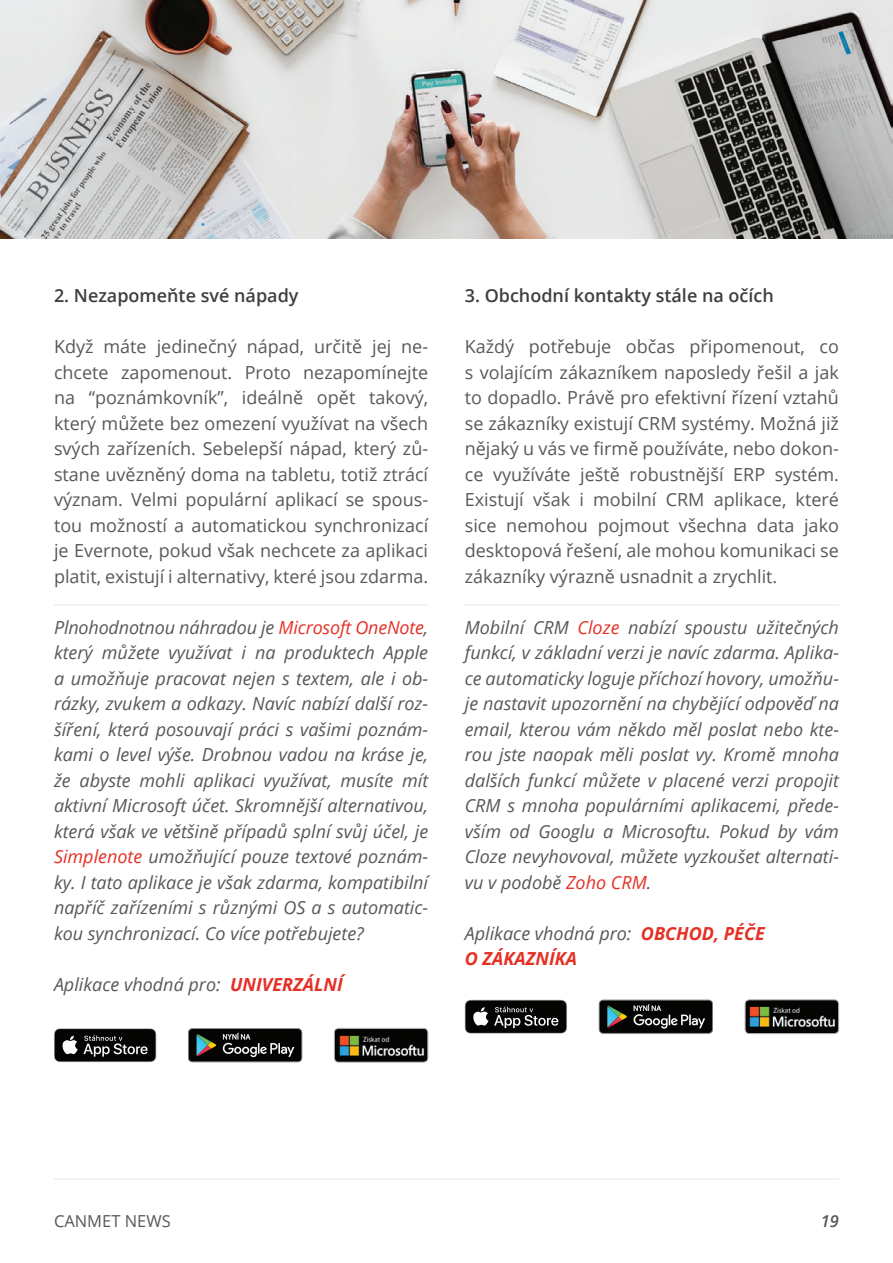
<style>
.page{position:relative;width:893px;height:1263px;background:#fff}
.page>*{position:absolute;margin:0;border:0;box-sizing:border-box;transform-origin:0 0}
.t1{font:italic 18px/25.5px "Open Sans";color:#57585a;text-align:justify}
.t2{font:18px/25.5px "Open Sans";color:#57585a;text-align:justify}
.t3{font:600 18px "Open Sans";color:#3e3e3f}
.t4{font:italic 700 18px/25.5px "Open Sans";color:#e53025}
.t5{font:16.5px "Open Sans";color:#57585a}
.t6{font:italic 600 16.5px "Open Sans";color:#57585a}
.s1{color:#e53025}
.s2{font-weight:700;color:#e53025}
.s3{font-weight:400;color:#57585a}
</style>
<div class="page">
<hr style="left:54px;top:1178px;width:785px;height:2px;background:#f2f3f4">
<hr style="left:54px;top:604px;width:374px;height:2px;background:#f2f3f4">
<svg style="left:54px;top:1028px;width:102px;height:34px"></svg>
<hr style="left:465px;top:604px;width:374px;height:2px;background:#f2f3f4">
<img style="left:334px;top:1028px;width:94px;height:34px">
<div style="left:334px;top:1028px;width:94px;height:34px;border:1px solid #a8a9ad;border-radius:4px"></div>
<svg style="left:188px;top:1028px;width:114px;height:34px"></svg>
<svg style="left:465px;top:1000px;width:102px;height:33px"></svg>
<img style="left:745px;top:1001px;width:92px;height:32px">
<div style="left:745px;top:999px;width:94px;height:35px;border:1px solid #a8a9ad;border-radius:4px"></div>
<svg style="left:599px;top:1000px;width:114px;height:33px"></svg>
<img style="left:0;top:0;width:893px;height:238px">
<p class="t3" style="left:54px;top:283px;width:246px">2. Nezapomeňte své nápady</p>
<p class="t2" style="left:54px;top:333px;width:376px">Když máte jedinečný nápad, určitě jej ne&shy;chcete zapomenout. Proto nezapomínejte na “poznámkovník”, ideálně opět takový, který můžete bez omezení využívat na všech svých zařízeních. Sebelepší nápad, který zů&shy;stane uvězněný doma na tabletu, totiž ztrácí význam. Velmi populární aplikací se spous&shy;tou možností a automatickou synchronizací je Evernote, pokud však nechcete za aplikaci platit, existují i alternativy, které jsou zdarma.</p>
<p class="t1" style="left:54px;top:614px;width:376px">Plnohodnotnou náhradou je <span class="s1">Microsoft OneNote</span>, který můžete využívat i na produktech Apple a umožňuje pracovat nejen s textem, ale i ob&shy;rázky, zvukem a odkazy. Navíc nabízí další roz&shy;šíření, která posouvají práci s vašimi poznám&shy;kami o level výše. Drobnou vadou na kráse je, že abyste mohli aplikaci využívat, musíte mít aktivní Microsoft účet. Skromnější alternativou, která však ve většině případů splní svůj účel, je <span class="s1">Simplenote</span> umožňující pouze textové poznám&shy;ky. I tato aplikace je však zdarma, kompatibilní napříč zařízeními s různými OS a s automatic&shy;kou synchronizací. Co více potřebujete?</p>
<p class="t1" style="left:54px;top:971px;width:290px">Aplikace vhodná pro: <span class="s2">UNIVERZÁLNÍ</span></p>
<p class="t3" style="left:465px;top:283px;width:311px">3. Obchodní kontakty stále na očích</p>
<p class="t2" style="left:465px;top:333px;width:376px">Každý potřebuje občas připomenout, co s volajícím zákazníkem naposledy řešil a jak to dopadlo. Právě pro efektivní řízení vztahů se zákazníky existují CRM systémy. Možná již nějaký u vás ve firmě používáte, nebo dokon&shy;ce využíváte ještě robustnější ERP systém.<br>Existují však i mobilní CRM aplikace, které sice nemohou pojmout všechna data jako desktopová řešení, ale mohou komunikaci se zákazníky výrazně usnadnit a zrychlit.</p>
<p class="t1" style="left:465px;top:614px;width:376px">Mobilní CRM <span class="s1">Cloze</span> nabízí spoustu užitečných funkcí, v základní verzi je navíc zdarma. Aplika&shy;ce automaticky loguje příchozí hovory, umožňu&shy;je nastavit upozornění na chybějící odpověď na email, kterou vám někdo měl poslat nebo kte&shy;rou jste naopak měli poslat vy. Kromě mnoha dalších funkcí můžete v placené verzi propojit CRM s mnoha populárními aplikacemi, přede&shy;vším od Googlu a Microsoftu. Pokud by vám Cloze nevyhovoval, můžete vyzkoušet alternati&shy;vu v podobě <span class="s1">Zoho CRM</span>.</p>
<p class="t4" style="left:465px;top:920px;width:301px"><span class="s3">Aplikace vhodná pro:</span> OBCHOD, PÉČE<br>O ZÁKAZNÍKA</p>
<p class="t5" style="left:54px;top:1209px;width:118px">CANMET NEWS</p>
<p class="t6" style="left:821px;top:1209px;width:20px">19</p>
</div>
